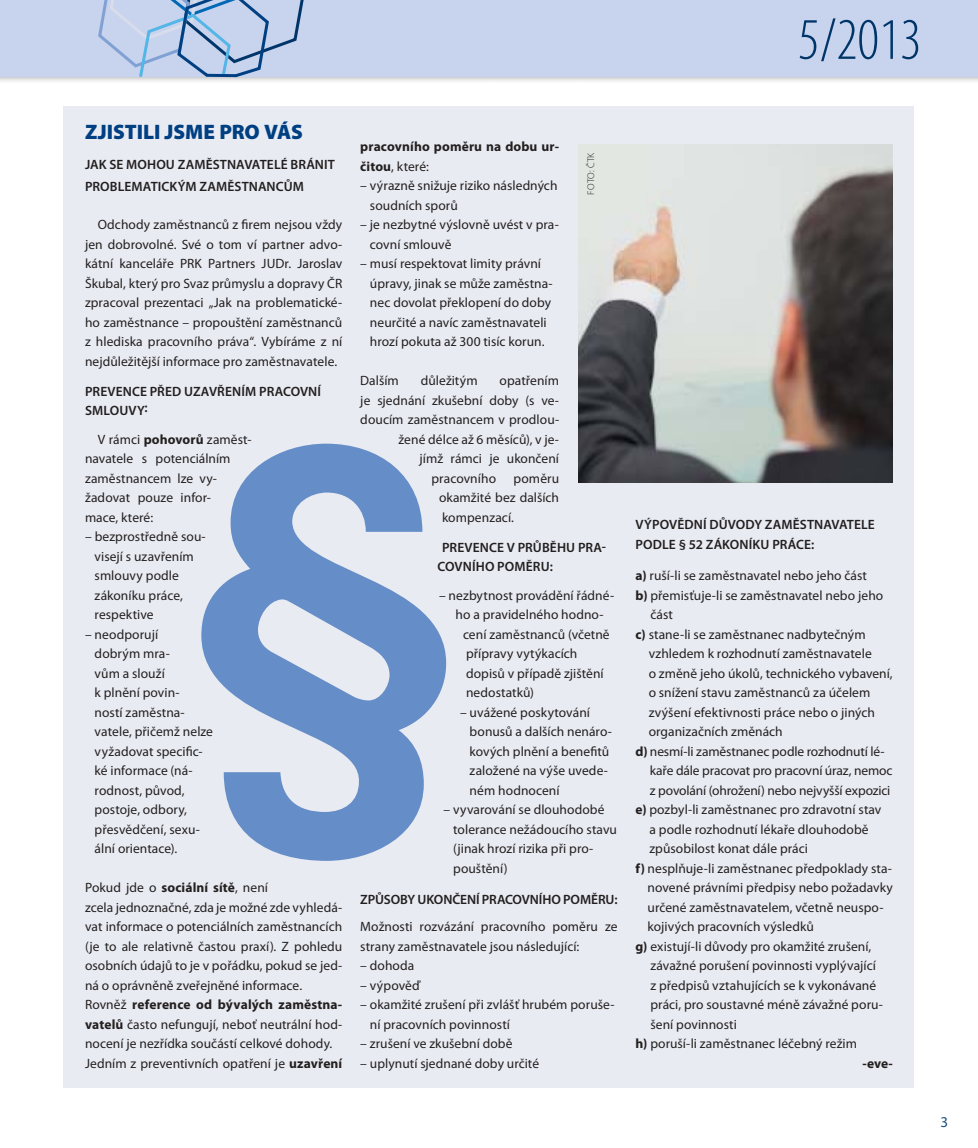
<style>
.page{position:relative;width:978px;height:1148px;background:#fff}
.page>*{position:absolute;margin:0;border:0;box-sizing:border-box;transform-origin:0 0}
.t1{font:300 condensed 59.25px "Myriad Pro";color:#003569}
.t2{font:900 21px "Myriad Pro";color:#004082}
.t3{font:15px "Myriad Pro";color:#1c4f7f}
.t4{font:13.5px/19.5px "Myriad Pro";letter-spacing:.005em;color:#231f1f}
.t5{font:600 13.5px/19.5px "Myriad Pro";letter-spacing:.01em;color:#231f1f}
.t6{font:13.5px "Myriad Pro";letter-spacing:-.015em;color:#231f1f}
.t7{font:700 13.5px/19.5px "Myriad Pro";letter-spacing:.01em;color:#231f1f}
.t8{font:300 9.75px "Myriad Pro";color:#231f1f}
.s1{font-weight:700}
.s2{font-weight:400}
</style>
<div class="page">
<div style="left:0;top:0;width:978px;height:77px;background:#c8d3ed"></div>
<svg style="left:96px;top:0;width:214px;height:80px"></svg>
<div style="left:64px;top:106px;width:850px;height:981px;background:#e9ebf3"></div>
<svg style="left:201px;top:443px;width:246px;height:417px;fill:#658dc7"></svg>
<img style="left:578px;top:144px;width:315px;height:338px">
<h1 class="t1" style="left:798px;top:17px;width:125px">5/2013</h1>
<h2 class="t2" style="left:85px;top:124px;width:220px">ZJISTILI JSME PRO VÁS</h2>
<p class="t5" style="left:85px;top:155px;width:251px;line-height:21.6px">JAK SE MOHOU ZAMĚSTNAVATELÉ BRÁNIT<br>PROBLEMATICKÝM ZAMĚSTNANCŮM</p>
<p class="t4" style="left:85px;top:216px;width:259px;text-align:justify;text-indent:13px">Odchody zaměstnanců z firem nejsou vždy jen dobrovolné. Své o tom ví partner advo&shy;kátní kanceláře PRK Partners JUDr. Jaroslav Škubal, který pro Svaz průmyslu a dopravy ČR zpracoval prezentaci „Jak na problematické&shy;ho zaměstnance – propouštění zaměstnanců z hlediska pracovního práva“. Vybíráme z ní nejdůležitější informace pro zaměstnavatele.</p>
<p class="t5" style="left:85px;top:382px;width:238px">PREVENCE PŘED UZAVŘENÍM PRACOVNÍ<br>SMLOUVY:</p>
<p class="t4" style="left:85px;top:430px;width:168px;text-indent:13px">V rámci <span class="s1">pohovorů</span> zaměst&shy;navatele s potenciálním zaměstnancem lze vy&shy;žadovat pouze infor-<br>mace, které:</p>
<p class="t4" style="left:95px;top:528px;width:113px;text-indent:-10px">– bezprostředně sou&shy;visejí s uzavřením smlouvy podle zákoníku práce, respektive</p>
<p class="t4" style="left:95px;top:625px;width:120px;text-indent:-10px">– neodporují<br>dobrým mra-<br>vům a slouží<br>k plnění povin-<br>ností zaměstna&shy;vatele, přičemž nelze vyžadovat specific&shy;ké informace (ná&shy;rodnost, původ, postoje, odbory, přesvědčení, sexu&shy;ální orientace).</p>
<p class="t4" style="left:85px;top:879px;width:259px">Pokud jde o <span class="s1">sociální sítě</span>, není<br>zcela jednoznačné, zda je možné zde vyhledá&shy;vat informace o potenciálních zaměstnancích (je to ale relativně častou praxí). Z pohledu osobních údajů to je v pořádku, pokud se jed&shy;ná o oprávněně zveřejněné informace.<br>Rovněž <span class="s1">reference od bývalých zaměstna&shy;vatelů</span> často nefungují, neboť neutrální hod&shy;nocení je nezřídka součástí celkové dohody.<br>Jedním z preventivních opatření je <span class="s1">uzavření</span></p>
<p class="t7" style="left:360px;top:138px;width:200px">pracovního poměru na dobu ur&shy;čitou<span class="s2">, které:</span></p>
<p class="t4" style="left:370px;top:177px;width:189px;text-indent:-10px">– výrazně snižuje riziko následných soudních sporů</p>
<p class="t4" style="left:370px;top:216px;width:190px;text-indent:-10px">– je nezbytné výslovně uvést v pra&shy;covní smlouvě</p>
<p class="t4" style="left:370px;top:255px;width:184px;text-indent:-10px">– musí respektovat limity právní úpravy, jinak se může zaměstna&shy;nec dovolat překlopení do doby neurčité a navíc zaměstnavateli hrozí pokuta až 300 tisíc korun.</p>
<p class="t4" style="left:360px;top:372px;width:40px">Dalším</p>
<p class="t4" style="left:421px;top:372px;width:58px">důležitým</p>
<p class="t4" style="left:500px;top:372px;width:61px">opatřením</p>
<p class="t4" style="left:360px;top:391px;width:200px">je sjednání zkušební doby (s ve-</p>
<p class="t4" style="left:360px;top:411px;width:200px">doucím zaměstnancem v prodlou-</p>
<p class="t4" style="left:399px;top:430px;width:162px">žené délce až 6 měsíců), v je-</p>
<p class="t4" style="left:420px;top:450px;width:141px">jímž rámci je ukončení</p>
<p class="t4" style="left:432px;top:469px;width:66px">pracovního</p>
<p class="t8" style="left:587px;top:195px;width:44px;rotate:-90deg">FOTO: ČTK</p>
<p class="t4" style="left:439px;top:469px;width:122px;text-align:justify;text-indent:75px">poměru okamžité bez dalších kompenzací.</p>
<p class="t5" style="left:438px;top:538px;width:170px;text-indent:4px">PREVENCE V PRŮBĚHU PRA-<br>COVNÍHO POMĚRU:</p>
<p class="t4" style="left:439px;top:586px;width:177px">– nezbytnost provádění řádné-</p>
<p class="t4" style="left:456px;top:606px;width:150px">ho a pravidelného hodno-</p>
<p class="t4" style="left:463px;top:625px;width:148px">cení zaměstnanců (včetně</p>
<p class="t4" style="left:466px;top:645px;width:113px">přípravy vytýkacích</p>
<p class="t4" style="left:466px;top:664px;width:139px">dopisů v případě zjištění</p>
<p class="t4" style="left:466px;top:684px;width:70px">nedostatků)</p>
<p class="t4" style="left:470px;top:703px;width:144px;text-indent:-10px">– uvážené poskytování bonusů a dalších nenáro&shy;kových plnění a benefitů založené na výše uvede&shy;ném hodnocení</p>
<p class="t4" style="left:453px;top:801px;width:165px;text-indent:-10px">– vyvarování se dlouhodobé tolerance nežádoucího stavu (jinak hrozí rizika při pro&shy;pouštění)</p>
<p class="t5" style="left:360px;top:891px;width:259px">ZPŮSOBY UKONČENÍ PRACOVNÍHO POMĚRU:</p>
<p class="t4" style="left:360px;top:918px;width:259px">Možnosti rozvázání pracovního poměru ze strany zaměstnavatele jsou následující:</p>
<p class="t4" style="left:360px;top:957px;width:56px">– dohoda</p>
<p class="t4" style="left:360px;top:976px;width:61px">– výpověď</p>
<p class="t4" style="left:370px;top:996px;width:246px;text-indent:-10px">– okamžité zrušení při zvlášť hrubém poruše&shy;ní pracovních povinností</p>
<p class="t4" style="left:360px;top:1035px;width:154px">– zrušení ve zkušební době</p>
<p class="t4" style="left:360px;top:1054px;width:180px">– uplynutí sjednané doby určité</p>
<p class="t5" style="left:636px;top:516px;width:241px">VÝPOVĚDNÍ DŮVODY ZAMĚSTNAVATELE<br>PODLE § 52 ZÁKONÍKU PRÁCE:</p>
<p class="t4" style="left:636px;top:567px;width:233px"><span class="s1">a)</span> ruší-li se zaměstnavatel nebo jeho část</p>
<p class="t4" style="left:636px;top:586px;width:249px"><span class="s1">b)</span> přemisťuje-li se zaměstnavatel nebo jeho</p>
<p class="t4" style="left:650px;top:606px;width:24px">část</p>
<p class="t4" style="left:636px;top:625px;width:232px"><span class="s1">c)</span> stane-li se zaměstnanec nadbytečným</p>
<p class="t4" style="left:649px;top:645px;width:225px">vzhledem k rozhodnutí zaměstnavatele</p>
<p class="t4" style="left:649px;top:664px;width:246px">o změně jeho úkolů, technického vybavení,</p>
<p class="t4" style="left:649px;top:684px;width:223px">o snížení stavu zaměstnanců za účelem</p>
<p class="t4" style="left:649px;top:703px;width:228px">zvýšení efektivnosti práce nebo o jiných</p>
<p class="t4" style="left:649px;top:723px;width:136px">organizačních změnách</p>
<p class="t6" style="left:636px;top:746px;width:250px"><span class="s1">d)</span> nesmí-li zaměstnanec podle rozhodnutí lé-</p>
<p class="t4" style="left:650px;top:762px;width:244px">kaře dále pracovat pro pracovní úraz, nemoc</p>
<p class="t6" style="left:650px;top:785px;width:242px">z povolání (ohrožení) nebo nejvyšší expozici</p>
<p class="t4" style="left:636px;top:801px;width:247px"><span class="s1">e)</span> pozbyl-li zaměstnanec pro zdravotní stav</p>
<p class="t4" style="left:649px;top:820px;width:221px">a podle rozhodnutí lékaře dlouhodobě</p>
<p class="t4" style="left:649px;top:840px;width:160px">způsobilost konat dále práci</p>
<p class="t4" style="left:636px;top:859px;width:258px"><span class="s1">f)</span> nesplňuje-li zaměstnanec předpoklady sta-</p>
<p class="t4" style="left:648px;top:879px;width:247px">novené právními předpisy nebo požadavky</p>
<p class="t4" style="left:648px;top:898px;width:237px">určené zaměstnavatelem, včetně neuspo-</p>
<p class="t4" style="left:648px;top:918px;width:168px">kojivých pracovních výsledků</p>
<p class="t4" style="left:636px;top:937px;width:237px"><span class="s1">g)</span> existují-li důvody pro okamžité zrušení,</p>
<p class="t4" style="left:650px;top:957px;width:227px">závažné porušení povinnosti vyplývající</p>
<p class="t4" style="left:650px;top:976px;width:227px">z předpisů vztahujících se k vykonávané</p>
<p class="t4" style="left:650px;top:996px;width:234px">práci, pro soustavné méně závažné poru-</p>
<p class="t4" style="left:650px;top:1015px;width:88px">šení povinnosti</p>
<p class="t4" style="left:636px;top:1035px;width:223px"><span class="s1">h)</span> poruší-li zaměstnanec léčebný režim</p>
<p class="t7" style="left:862px;top:1054px;width:32px">-eve-</p>
<p class="t3" style="left:940px;top:1116px;width:9px">3</p>
</div>
